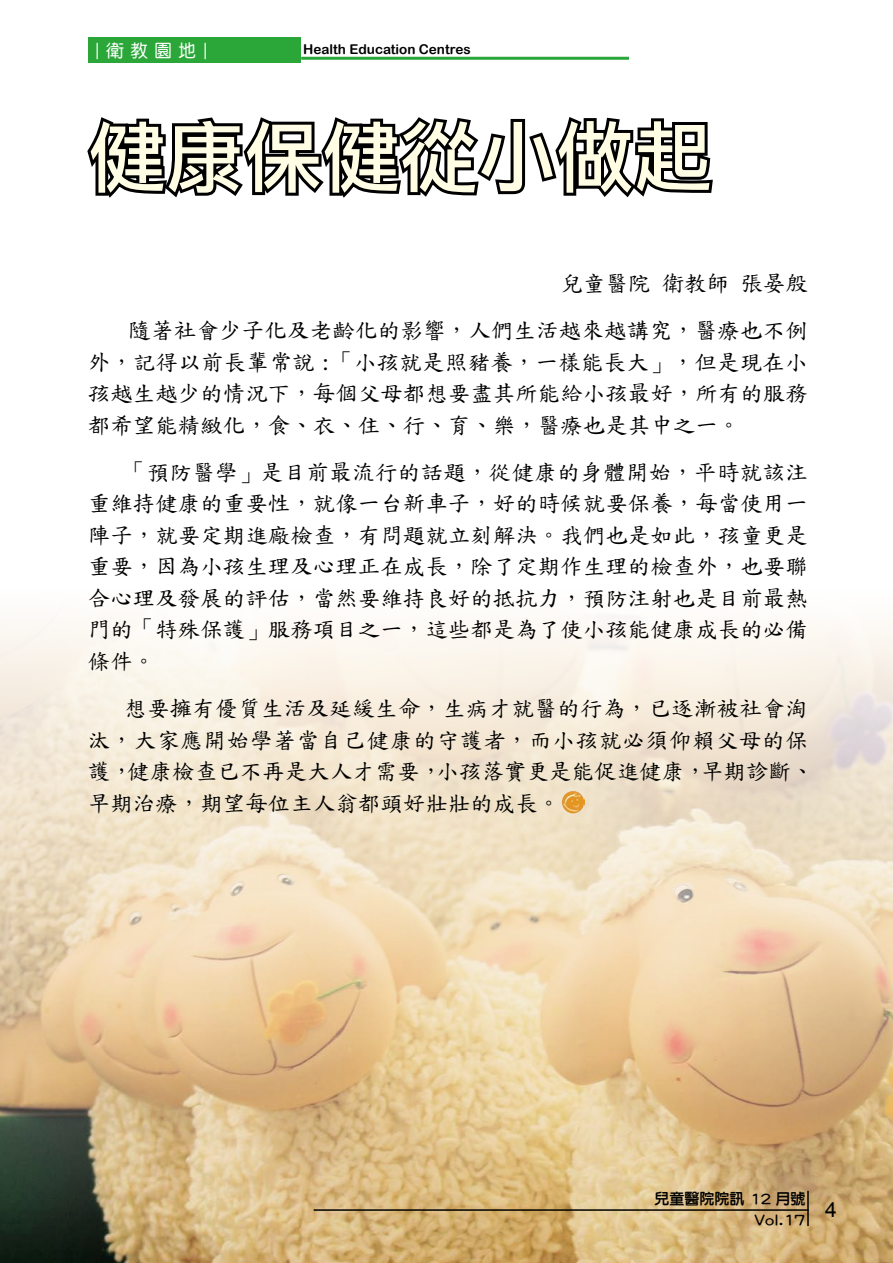
<style>
.page{position:relative;width:893px;height:1263px;background:#fff}
.page>*{position:absolute;margin:0;border:0;box-sizing:border-box;transform-origin:0 0}
.t1{font:78px "DF Li Hei Std W5";color:#fffde4}
.t2{font:22.5px/31.5px "DF Kai Shu SB Estd BF";color:#000;text-align:justify}
.t3{font:21px "Arial";color:#000}
.t4{font:18px "DF Yuan Std W5";color:#fff}
.t5{font:15px/21px "DF Li Yuan Std W7";color:#000;text-align:right}
.t6{font:13.5px "Arial Rounded MT Bold";color:#000}
.s1{font-size:18px}
</style>
<div class="page">
<img style="left:0;top:614px;width:893px;height:649px">
<div style="left:88px;top:37px;width:213px;height:26px;background:#2aa738"></div>
<hr style="left:301px;top:57px;width:328px;height:3px;background:#2aa738">
<hr style="left:807px;top:1191px;width:2px;height:35px;background:#000">
<hr style="left:314px;top:1209px;width:495px;height:2px;background:#000">
<svg style="left:87px;top:117px;width:626px;height:81px"></svg>
<img style="left:562px;top:791px;width:23px;height:23px">
<p class="t4" style="left:88px;top:59px;width:19px;rotate:-90deg">—</p>
<p class="t4" style="left:106px;top:41px;width:91px">衛教園地</p>
<p class="t4" style="left:196px;top:59px;width:19px;rotate:-90deg">—</p>
<p class="t6" style="left:303px;top:41px;width:169px">Health Education Centres</p>
<p class="t1" style="left:88px;top:115px;width:625px">健康保健從小做起</p>
<p class="t2" style="left:560px;top:267px;width:260px">兒童醫院衛教師張晏殷</p>
<p class="t2" style="left:88px;top:315px;width:721px;text-indent:41px">隨著社會少子化及老齡化的影響，人們生活越來越講究，醫療也不例外，記得以前長輩常說:「小孩就是照豬養，一樣能長大」，但是現在小孩越生越少的情況下，每個父母都想要盡其所能給小孩最好，所有的服務都希望能精緻化，食、衣、住、行、育、樂，醫療也是其中之一。</p>
<p class="t2" style="left:88px;top:456px;width:722px"><span class="s1">　　</span>「預防醫學」是目前最流行的話題，從健康的身體開始，平時就該注重維持健康的重要性，就像一台新車子，好的時候就要保養，每當使用一陣子，就要定期進廠檢查，有問題就立刻解決。我們也是如此，孩童更是重要，因為小孩生理及心理正在成長，除了定期作生理的檢查外，也要聯合心理及發展的評估，當然要維持良好的抵抗力，預防注射也是目前最熱門的「特殊保護」服務項目之一，這些都是為了使小孩能健康成長的必備條件。</p>
<p class="t2" style="left:88px;top:693px;width:727px;text-align:left"><span class="s1">　　</span>想要擁有優質生活及延緩生命，生病才就醫的行為，已逐漸被社會淘汰，大家應開始學著當自己健康的守護者，而小孩就必須仰賴父母的保護，健康檢查已不再是大人才需要，小孩落實更是能促進健康，早期診斷、早期治療，期望每位主人翁都頭好壯壯的成長。</p>
<p class="t5" style="left:654px;top:1188px;width:153px">兒童醫院院訊 12 月號<br>Vol.17</p>
<p class="t3" style="left:825px;top:1196px;width:13px">4</p>
</div>
